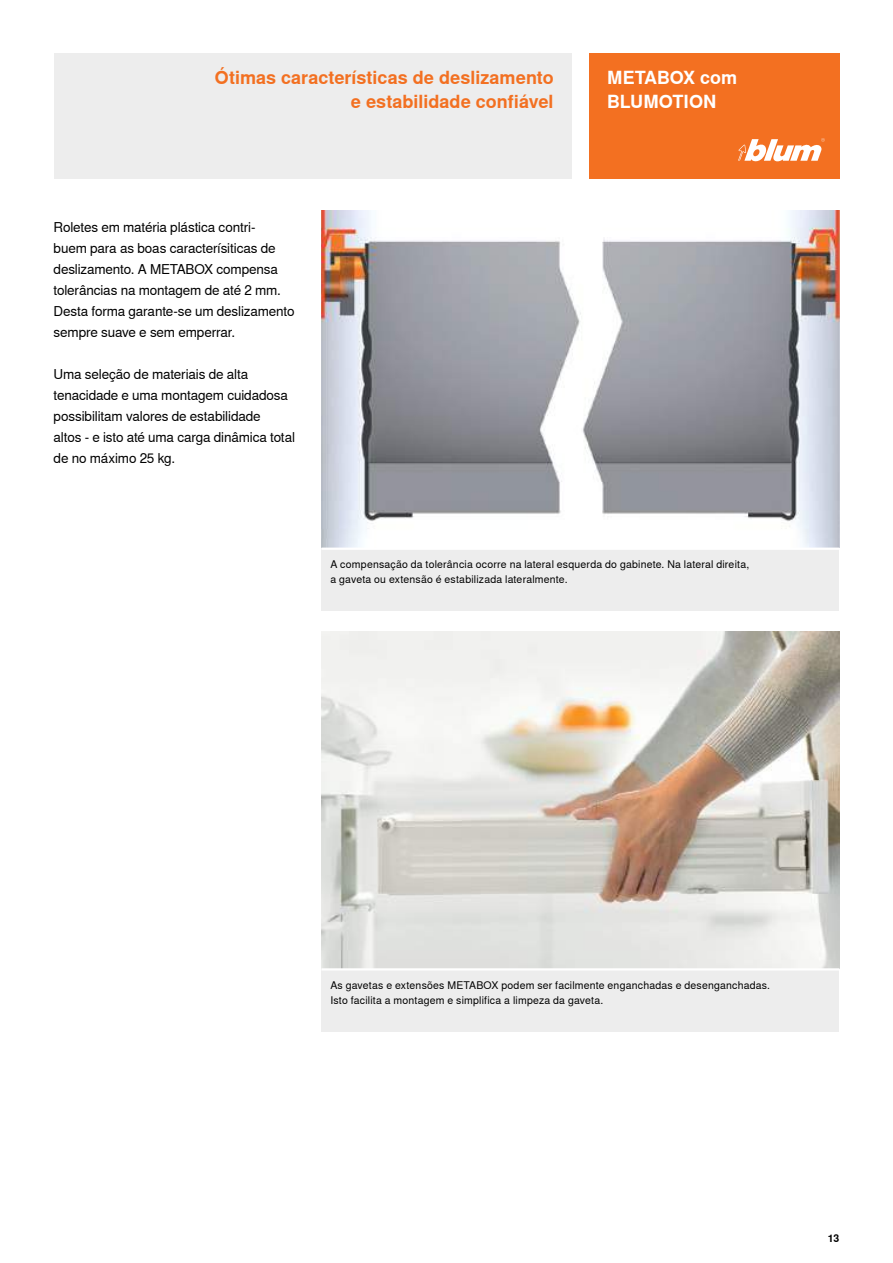
<style>
.page{position:relative;width:893px;height:1263px;background:#fff}
.page>*{position:absolute;margin:0;border:0;box-sizing:border-box;transform-origin:0 0}
.t1{font:700 18px/24px "Nimbus Sans Global";color:#f37021;text-align:right}
.t2{font:700 18px/24px "Nimbus Sans Global";color:#fff}
.t3{font:13.5px/21px "Nimbus Sans Global";letter-spacing:-.01em;color:#000}
.t4{font:10.5px/15px "Nimbus Sans Global";letter-spacing:.02em;color:#000}
.t5{font:700 10.5px "Nimbus Sans Global";color:#000}
</style>
<div class="page">
<div style="left:321px;top:547px;width:518px;height:63px;background:#ebebec"></div>
<div style="left:321px;top:968px;width:518px;height:63px;background:#ebebec"></div>
<img style="left:321px;top:210px;width:518px;height:337px">
<img style="left:321px;top:631px;width:518px;height:337px">
<div style="left:589px;top:54px;width:250px;height:125px;background:#f37021"></div>
<div style="left:54px;top:54px;width:517px;height:125px;background:#ebebec"></div>
<svg style="left:738px;top:138px;width:87px;height:23px"></svg>
<hr style="left:321px;top:968px;width:518px;height:2px;background:#fff">
<hr style="left:321px;top:548px;width:518px;height:2px;background:#fff">
<h1 class="t1" style="left:215px;top:66px;width:340px">Ótimas características de deslizamento e estabilidade confiável</h1>
<h1 class="t2" style="left:607px;top:66px;width:131px">METABOX com<br>BLUMOTION</h1>
<p class="t3" style="left:54px;top:216px;width:242px">Roletes em matéria plástica contri-<br>buem para as boas caracterísiticas de deslizamento. A METABOX compensa tolerâncias na montagem de até 2 mm.<br>Desta forma garante-se um deslizamento sempre suave e sem emperrar.</p>
<p class="t3" style="left:54px;top:364px;width:243px">Uma seleção de materiais de alta tenacidade e uma montagem cuidadosa possibilitam valores de estabilidade<br>altos - e isto até uma carga dinâmica total de no máximo 25 kg.</p>
<p class="t4" style="left:330px;top:557px;width:420px">A compensação da tolerância ocorre na lateral esquerda do gabinete. Na lateral direita, a gaveta ou extensão é estabilizada lateralmente.</p>
<p class="t4" style="left:330px;top:978px;width:441px">As gavetas e extensões METABOX podem ser facilmente enganchadas e desenganchadas.<br>Isto facilita a montagem e simplifica a limpeza da gaveta.</p>
<p class="t5" style="left:828px;top:1232px;width:13px">13</p>
</div>
